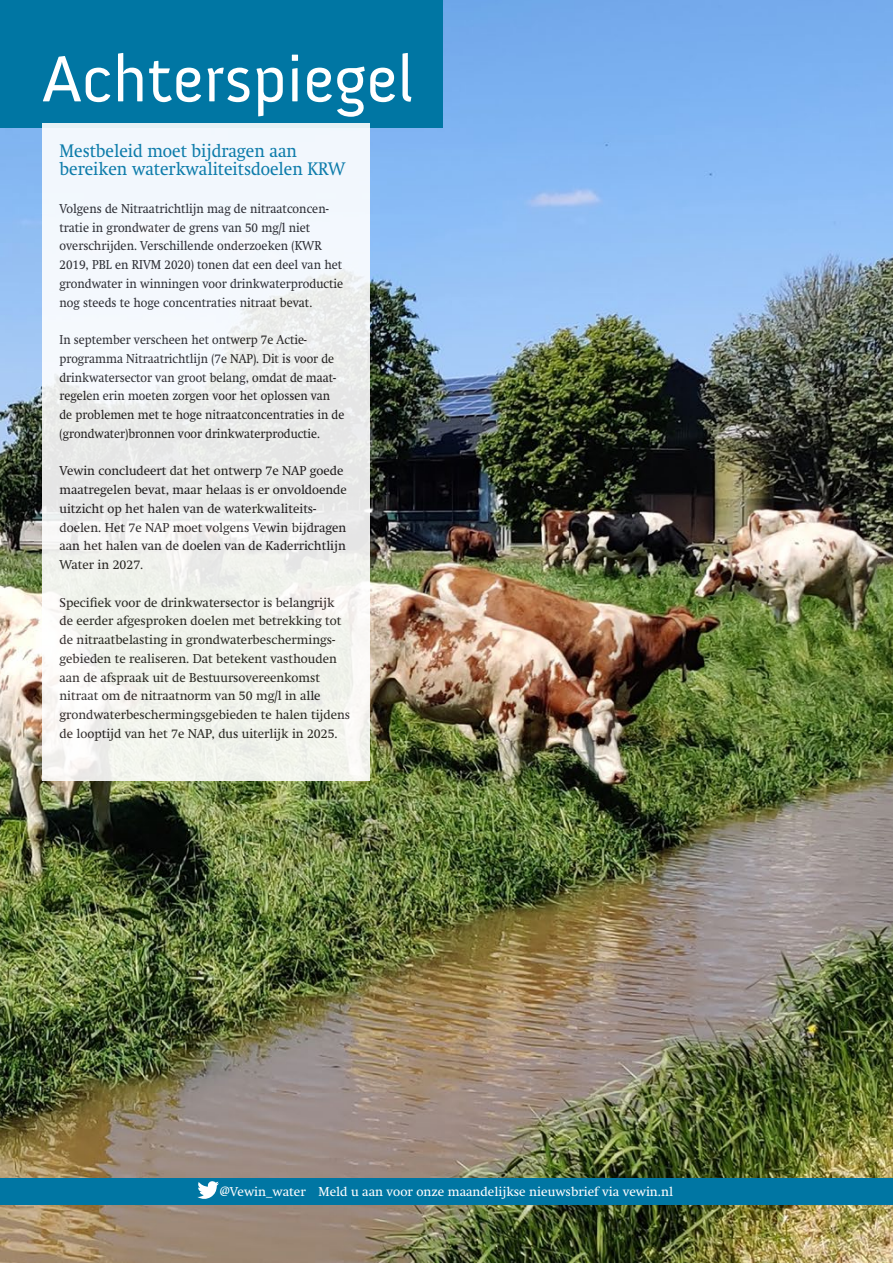
<style>
.page{position:relative;width:893px;height:1263px;background:#fff}
.page>*{position:absolute;margin:0;border:0;box-sizing:border-box;transform-origin:0 0}
.t1{font:66.6px "Anivers";color:#fff}
.t2{font:18px/18.8px "Swift";color:#0076a3;scale:.93 1}
.t3{font:12.75px/18.8px "Swift";color:#231f20}
.t4{font:12.75px/18.8px "Swift";color:#231f20;scale:.92 1}
.t5{font:12.75px/18.8px "Swift";color:#231f20;scale:.93 1}
.t6{font:12.75px "Swift";color:#fff}
</style>
<div class="page">
<img style="left:0;top:0;width:893px;height:1263px">
<div style="left:0;top:1178px;width:893px;height:26px;background:#0076a3"></div>
<svg style="left:197px;top:1181px;width:22px;height:18px"></svg>
<div style="left:0;top:0;width:442px;height:128px;background:#0076a3"></div>
<svg style="left:43px;top:123px;width:327px;height:657px"></svg>
<h1 class="t1" style="left:43px;top:43px;width:373px">Achterspiegel</h1>
<h2 class="t2" style="left:60px;top:141px;width:309px">Mestbeleid moet bijdragen aan bereiken waterkwaliteitsdoelen KRW</h2>
<p class="t5" style="left:60px;top:199px;width:307px">Volgens de Nitraatrichtlijn mag de nitraatconcen&shy;tratie in grondwater de grens van 50 mg/l niet overschrijden. Verschillende onderzoeken (KWR 2019, PBL en RIVM 2020) tonen dat een deel van het grondwater in winningen voor drinkwaterproductie nog steeds te hoge concentraties nitraat bevat.</p>
<p class="t4" style="left:60px;top:330px;width:311px">In september verscheen het ontwerp 7e Actie&shy;programma Nitraatrichtlijn (7e NAP). Dit is voor de drinkwatersector van groot belang, omdat de maat&shy;regelen erin moeten zorgen voor het oplossen van de problemen met te hoge nitraatconcentraties in de (grondwater)bronnen voor drinkwaterproductie.</p>
<p class="t3" style="left:60px;top:462px;width:289px">Vewin concludeert dat het ontwerp 7e NAP goede maatregelen bevat, maar helaas is er onvoldoende uitzicht op het halen van de waterkwaliteits&shy;doelen. Het 7e NAP moet volgens Vewin bijdragen aan het halen van de doelen van de Kaderrichtlijn Water in 2027.</p>
<p class="t3" style="left:60px;top:593px;width:292px">Specifiek voor de drinkwatersector is belangrijk de eerder afgesproken doelen met betrekking tot de nitraatbelasting in grondwaterbeschermings&shy;gebieden te realiseren. Dat betekent vasthouden aan de afspraak uit de Bestuursovereenkomst nitraat om de nitraatnorm van 50 mg/l in alle grondwaterbeschermingsgebieden te halen tijdens de looptijd van het 7e NAP, dus uiterlijk in 2025.</p>
<p class="t6" style="left:220px;top:1184px;width:455px">@Vewin_water Meld u aan voor onze maandelijkse nieuwsbrief via vewin.nl</p>
</div>
